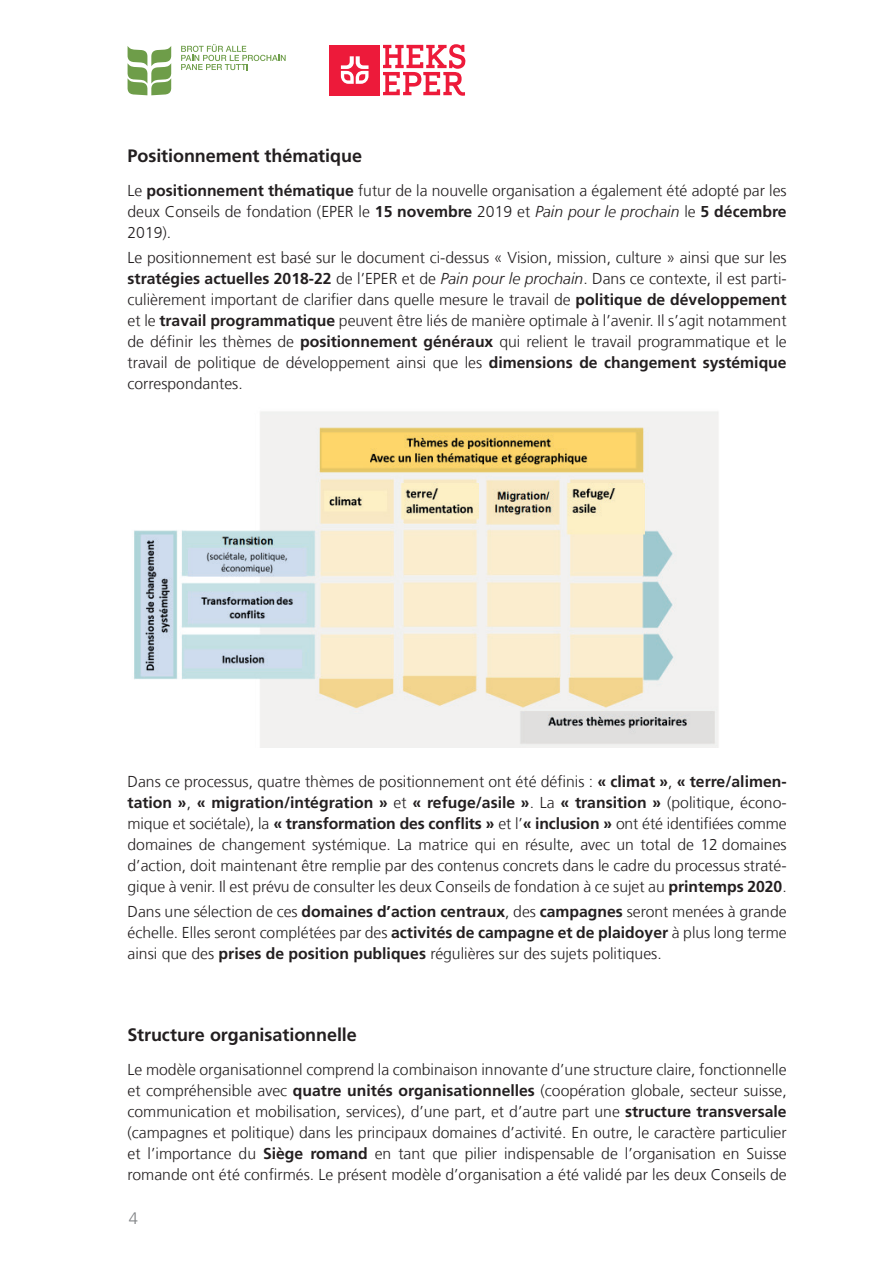
<style>
.page{position:relative;width:893px;height:1263px;background:#fff}
.page>*{position:absolute;margin:0;border:0;box-sizing:border-box;transform-origin:0 0}
.t1{font:700 18px "Frutiger LT Com";letter-spacing:-.005em;color:#231f20}
.t2{font:300 16.5px "Frutiger LT Com";color:#808285}
.t3{font:300 15.75px/21px "Frutiger LT Com";color:#231f20;text-align:justify}
.s1{font-weight:700}
.s2{font-style:italic}
</style>
<div class="page">
<div style="left:330px;top:45px;width:50px;height:50px;background:#ed1a3a"></div>
<svg style="left:341px;top:56px;width:28px;height:28px"></svg>
<svg style="left:383px;top:44px;width:82px;height:52px"></svg>
<svg style="left:181px;top:44px;width:105px;height:26px"></svg>
<svg style="left:128px;top:46px;width:43px;height:49px"></svg>
<img style="left:134px;top:411px;width:585px;height:336px">
<p class="t1" style="left:128px;top:145px;width:236px">Positionnement thématique</p>
<p class="t3" style="left:128px;top:180px;width:661px">Le <span class="s1">positionnement thématique</span> futur de la nouvelle organisation a également été adopté par les deux Conseils de fondation (EPER le <span class="s1">15 novembre</span> 2019 et <span class="s2">Pain pour le prochain</span> le <span class="s1">5 décembre </span>2019).</p>
<p class="t3" style="left:128px;top:247px;width:661px">Le positionnement est basé sur le document ci-dessus « Vision, mission, culture » ainsi que sur les <span class="s1">stratégies actuelles 2018-22</span> de l’EPER et de <span class="s2">Pain pour le prochain</span>. Dans ce contexte, il est parti&shy;culièrement important de clarifier dans quelle mesure le travail de <span class="s1">politique de développement </span>et le <span class="s1">travail programmatique</span> peuvent être liés de manière optimale à l’avenir. Il s’agit notamment de définir les thèmes de <span class="s1">positionnement généraux</span> qui relient le travail programmatique et le travail de politique de développement ainsi que les <span class="s1">dimensions de changement systémique </span>correspondantes.</p>
<p class="t3" style="left:128px;top:771px;width:661px">Dans ce processus, quatre thèmes de positionnement ont été définis : <span class="s1">« climat »</span>, <span class="s1">« terre/alimen&shy;tation »</span>, <span class="s1">« migration/intégration »</span> et <span class="s1">« refuge/asile »</span>. La <span class="s1">« transition »</span> (politique, écono&shy;mique et sociétale), la <span class="s1">« transformation des conflits »</span> et l’<span class="s1">« inclusion »</span> ont été identifiées comme domaines de changement systémique. La matrice qui en résulte, avec un total de 12 domaines d’action, doit maintenant être remplie par des contenus concrets dans le cadre du processus straté&shy;gique à venir. Il est prévu de consulter les deux Conseils de fondation à ce sujet au <span class="s1">printemps 2020</span>.</p>
<p class="t3" style="left:128px;top:901px;width:661px">Dans une sélection de ces <span class="s1">domaines d’action centraux</span>, des <span class="s1">campagnes</span> seront menées à grande échelle. Elles seront complétées par des <span class="s1">activités de campagne et de plaidoyer</span> à plus long terme ainsi que des <span class="s1">prises de position publiques</span> régulières sur des sujets politiques.</p>
<p class="t1" style="left:128px;top:1024px;width:231px">Structure organisationnelle</p>
<p class="t3" style="left:128px;top:1059px;width:661px">Le modèle organisationnel comprend la combinaison innovante d’une structure claire, fonctionnelle et compréhensible avec <span class="s1">quatre unités organisationnelles</span> (coopération globale, secteur suisse, communication et mobilisation, services), d’une part, et d’autre part une <span class="s1">structure transversale </span>(campagnes et politique) dans les principaux domaines d’activité. En outre, le caractère particulier et l’importance du <span class="s1">Siège romand</span> en tant que pilier indispensable de l’organisation en Suisse romande ont été confirmés. Le présent modèle d’organisation a été validé par les deux Conseils de</p>
<p class="t2" style="left:129px;top:1209px;width:11px">4</p>
</div>
